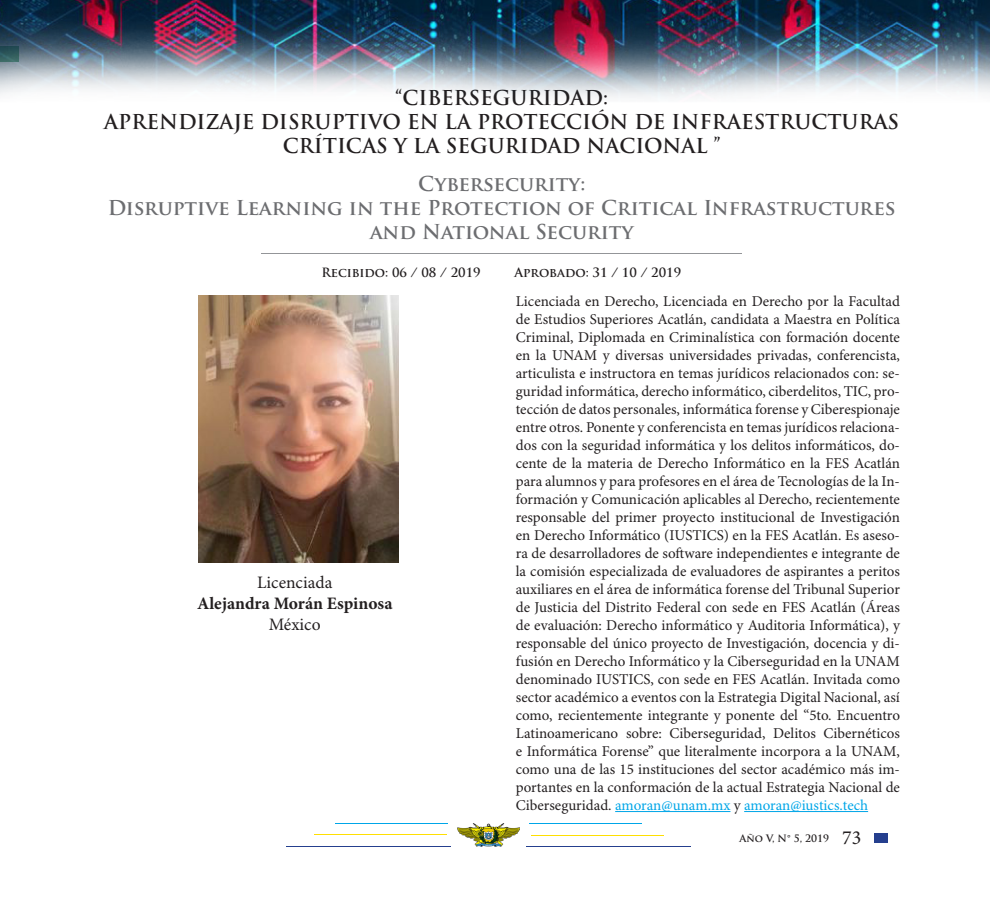
<style>
.page{position:relative;width:990px;height:900px;background:#fff}
.page>*{position:absolute;margin:0;border:0;box-sizing:border-box;transform-origin:0 0}
.t1{font:700 20px/24px "Trajan Pro";color:#231f20;text-align:center}
.t2{font:700 20px/24px "Trajan Pro";color:#6c6d70;text-align:center}
.t3{font:20px "Minion Pro";color:#231f20}
.t4{font:700 17.5px "Minion Pro";color:#231f20}
.t5{font:17.5px "Minion Pro";color:#231f20}
.t6{font:15px/18px "Minion Pro";color:#231f20}
.t7{font:700 12.5px "Trajan Pro";color:#231f20}
.t8{font:700 10px "Trajan Pro";color:#231f20}
.s1{color:#00a6e8}
</style>
<div class="page">
<div style="left:874px;top:833px;width:13px;height:10px;background:#253f8e"></div>
<img style="left:458px;top:824px;width:62px;height:22px">
<hr style="left:314px;top:834px;width:133px;height:1px;background:#ffdf01">
<hr style="left:531px;top:835px;width:133px;height:1px;background:#ffdf01">
<hr style="left:336px;top:823px;width:112px;height:1px;background:#00a6e8">
<hr style="left:530px;top:823px;width:112px;height:1px;background:#00a6e8">
<hr style="left:286px;top:846px;width:165px;height:1px;background:#253f8e">
<hr style="left:526px;top:846px;width:165px;height:1px;background:#253f8e">
<hr style="left:261px;top:253px;width:481px;height:1px;background:#939598">
<img style="left:199px;top:295px;width:200px;height:268px">
<hr style="left:615px;top:811px;width:115px;height:1px;background:#00a6e8">
<hr style="left:744px;top:811px;width:124px;height:1px;background:#00a6e8">
<img style="left:0;top:0;width:990px;height:98px">
<p class="t1" style="left:395px;top:86px;width:215px">“CIBERSEGURIDAD:</p>
<p class="t1" style="left:104px;top:110px;width:796px">APRENDIZAJE DISRUPTIVO EN LA PROTECCIÓN DE INFRAESTRUCTURAS<br>CRÍTICAS Y LA SEGURIDAD NACIONAL ”</p>
<p class="t2" style="left:418px;top:172px;width:169px">Cybersecurity:</p>
<p class="t2" style="left:108px;top:196px;width:789px">Disruptive Learning in the Protection of Critical Infrastructures and National Security</p>
<p class="t7" style="left:321px;top:265px;width:161px">Recibido: 06 / 08 / 2019</p>
<p class="t7" style="left:514px;top:265px;width:168px">Aprobado: 31 / 10 / 2019</p>
<p class="t5" style="left:257px;top:572px;width:74px">Licenciada</p>
<p class="t4" style="left:197px;top:591px;width:197px">Alejandra Morán Espinosa</p>
<p class="t5" style="left:269px;top:614px;width:53px">México</p>
<p class="t6" style="left:516px;top:293px;width:386px">Licenciada en Derecho, Licenciada en Derecho por la Facultad de Estudios Superiores Acatlán, candidata a Maestra en Política Criminal, Diplomada en Criminalística con formación docente en la UNAM y diversas universidades privadas, conferencista, articulista e instructora en temas jurídicos relacionados con: se&shy;guridad informática, derecho informático, ciberdelitos, TIC, pro&shy;tección de datos personales, informática forense y Ciberespionaje entre otros. Ponente y conferencista en temas jurídicos relaciona&shy;dos con la seguridad informática y los delitos informáticos, do&shy;cente de la materia de Derecho Informático en la FES Acatlán para alumnos y para profesores en el área de Tecnologías de la In&shy;formación y Comunicación aplicables al Derecho, recientemente responsable del primer proyecto institucional de Investigación en Derecho Informático (IUSTICS) en la FES Acatlán. Es aseso&shy;ra de desarrolladores de software independientes e integrante de la comisión especializada de evaluadores de aspirantes a peritos auxiliares en el área de informática forense del Tribunal Superior de Justicia del Distrito Federal con sede en FES Acatlán (Áreas de evaluación: Derecho informático y Auditoria Informática), y responsable del único proyecto de Investigación, docencia y di&shy;fusión en Derecho Informático y la Ciberseguridad en la UNAM denominado IUSTICS, con sede en FES Acatlán. Invitada como sector académico a eventos con la Estrategia Digital Nacional, así como, recientemente integrante y ponente del “5to. Encuentro Latinoamericano sobre: Ciberseguridad, Delitos Cibernéticos e Informática Forense” que literalmente incorpora a la UNAM, como una de las 15 instituciones del sector académico más im&shy;portantes en la conformación de la actual Estrategia Nacional de Ciberseguridad. <span class="s1">amoran@unam.mx</span> y <span class="s1">amoran@iustics.tech</span></p>
<p class="t8" style="left:740px;top:832px;width:91px">Año V, N° 5, 2019</p>
<h1 class="t3" style="left:842px;top:826px;width:21px">73</h1>
</div>
